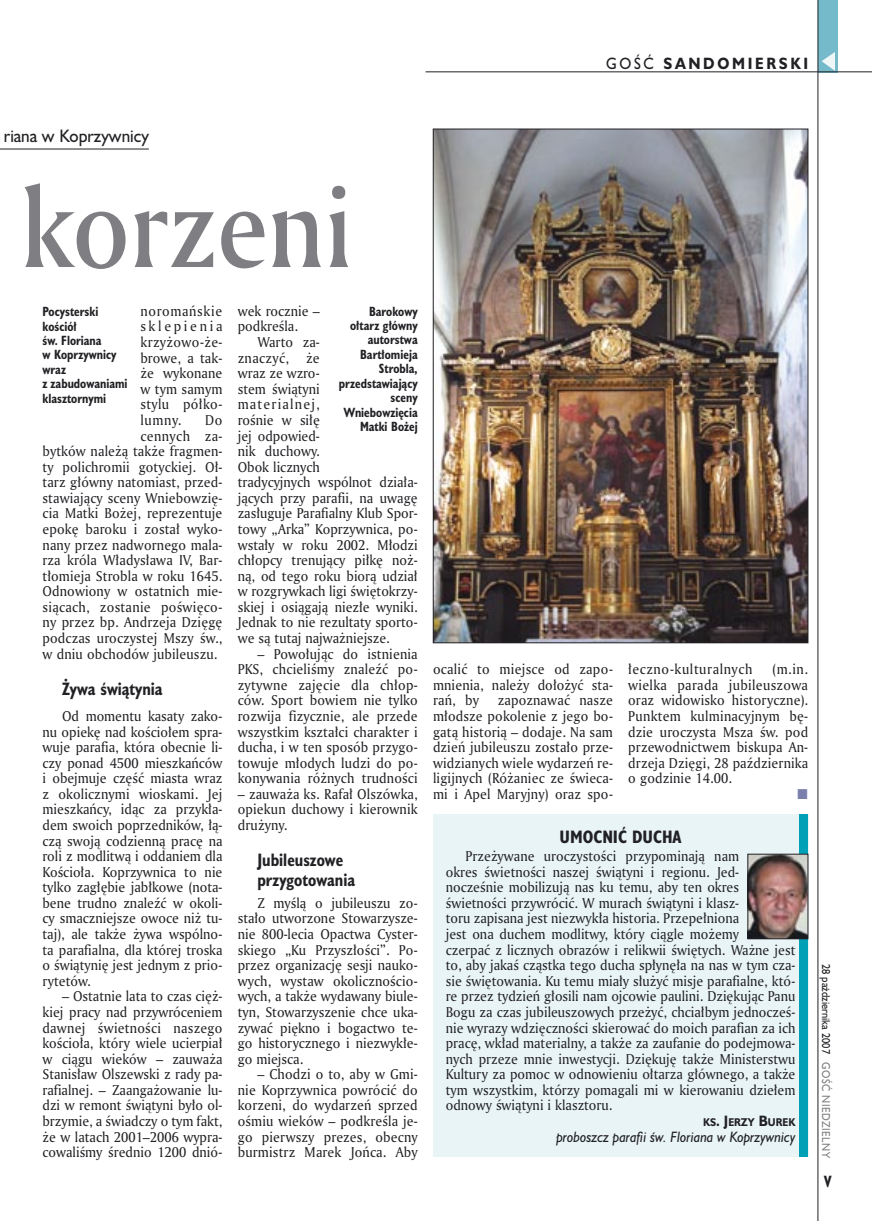
<style>
.page{position:relative;width:872px;height:1221px;background:#fff}
.page>*{position:absolute;margin:0;border:0;box-sizing:border-box;transform-origin:0 0}
.t1{font:108px "Amerigo Md PL";color:#7f7f83;scale:.9 1}
._04_srodtytul_HuCB_11_pt{font:700 16.5px/19.8px "Humanst 521 Cn PL";color:#212125;scale:.94 1}
.t2{font:16.5px "Humanst 521 PL";color:#212125;scale:.94 1}
._04-2_tytul_ramki{font:700 16.5px "Humanst 521 Cn PL";color:#212125}
.t3{font:700 15px "Humanst 521 PL";letter-spacing:.2em;color:#212125;scale:.9 1}
.t4{font:700 15px "Humanst 521 Cn PL";color:#212125;scale:.94 1}
._01_body_tekst{font:13.8px/15.6px "Amerigo PL";color:#212125;text-align:justify;scale:.94 1}
._12b_miasto_na_koncu_Hu{font:italic 13.8px "Humanst 521 PL";color:#212125;scale:.92 1}
._01_body_tekst-2{font:13.8px "Amerigo PL";letter-spacing:.02em;color:#212125;scale:.94 1}
._01_body_tekst-3{font:13.8px "Amerigo PL";letter-spacing:.045em;color:#212125;scale:.94 1}
._01_body_tekst-4{font:13.8px "Amerigo PL";letter-spacing:.03em;color:#212125;scale:.94 1}
._09_podpis_zdjecia_HuCnB{font:700 12.3px/14.4px "Humanst 521 Cn PL";color:#212125;text-align:right;scale:.94 1}
.t5{font:10.5px "Humanst 521 PL";color:#212125;scale:.9 1}
.t6{font:10.5px "Humanst 521 PL";letter-spacing:.05em;color:#7f7f83;scale:.9 1}
._12a_autor_na_koncu_HuBd{font:700 10.35px "Humanst 521 PL";color:#212125;scale:.9 1}
.s1{font-weight:400}
.s2{font-size:13.8px}
</style>
<div class="page">
<div style="left:818px;top:0;width:19px;height:72px;background:#75baca"></div>
<svg style="left:821px;top:52px;width:14px;height:19px"></svg>
<hr style="left:425px;top:72px;width:447px;height:1px;background:#212125">
<hr style="left:817px;top:0;width:1px;height:1220px;background:#212125">
<hr style="left:0;top:149px;width:149px;height:1px;background:#212125">
<div style="left:433px;top:814px;width:375px;height:342px;background:#e9f4f6"></div>
<div style="left:799px;top:814px;width:9px;height:342px;background:#00a0b6"></div>
<img style="left:749px;top:855px;width:57px;height:82px">
<div style="left:747px;top:853px;width:61px;height:86px;border:1px solid #212125"></div>
<img style="left:435px;top:131px;width:371px;height:510px">
<p class="t3" style="left:606px;top:53px;width:226px"><span class="s1">GOŚĆ</span> SANDOMIERSKI</p>
<p class="t2" style="left:4px;top:124px;width:156px">riana w Koprzywnicy</p>
<h1 class="t1" style="left:21px;top:156px;width:370px">korzeni</h1>
<p class="_01_body_tekst" style="left:140px;top:303px;width:89px">noromańskie sklepienia krzyżowo-że&shy;browe, a tak&shy;że wykonane w tym samym stylu półko&shy;lumny.</p>
<p class="_09_podpis_zdjecia_HuCnB" style="left:43px;top:304px;width:92px;text-align:left">Pocysterski kościół<br>św. Floriana<br>w Koprzywnicy wraz<br>z zabudowaniami klasztornymi</p>
<p class="_01_body_tekst" style="left:205px;top:412px;width:20px">Do</p>
<p class="_01_body_tekst-4" style="left:140px;top:426px;width:89px">cennych za-</p>
<p class="_01_body_tekst" style="left:43px;top:443px;width:193px">bytków należą także fragmen-</p>
<p class="_01_body_tekst" style="left:43px;top:458px;width:193px">ty polichromii gotyckiej. Oł-</p>
<p class="_01_body_tekst" style="left:43px;top:474px;width:193px">tarz główny natomiast, przed-</p>
<p class="_01_body_tekst" style="left:43px;top:489px;width:193px">stawiający sceny Wniebowzię-</p>
<p class="_01_body_tekst" style="left:43px;top:505px;width:193px">cia Matki Bożej, reprezentuje</p>
<p class="_01_body_tekst" style="left:43px;top:521px;width:193px">epokę baroku i został wyko-</p>
<p class="_01_body_tekst" style="left:43px;top:536px;width:193px">nany przez nadwornego mala-</p>
<p class="_01_body_tekst" style="left:43px;top:552px;width:193px">rza króla Władysława IV, Bar-</p>
<p class="_01_body_tekst" style="left:43px;top:567px;width:193px">tłomieja Strobla w roku 1645.</p>
<p class="_01_body_tekst" style="left:43px;top:583px;width:193px">Odnowiony w ostatnich mie-</p>
<p class="_01_body_tekst-2" style="left:43px;top:597px;width:193px">siącach, zostanie poświęco-</p>
<p class="_01_body_tekst" style="left:43px;top:614px;width:193px">ny przez bp. Andrzeja Dzięgę</p>
<p class="_01_body_tekst" style="left:43px;top:630px;width:193px">podczas uroczystej Mszy św.,</p>
<p class="_01_body_tekst" style="left:43px;top:645px;width:188px">w dniu obchodów jubileuszu.</p>
<p class="_04_srodtytul_HuCB_11_pt" style="left:62px;top:678px;width:108px">Żywa świątynia</p>
<p class="_01_body_tekst" style="left:43px;top:707px;width:193px;text-indent:20px">Od momentu kasaty zako&shy;nu opiekę nad kościołem spra&shy;wuje parafia, która obecnie li&shy;czy ponad 4500 mieszkańców i obejmuje część miasta wraz z okolicznymi wioskami. Jej mieszkańcy, idąc za przykła&shy;dem swoich poprzedników, łą&shy;czą swoją codzienną pracę na roli z modlitwą i oddaniem dla Kościoła. Koprzywnica to nie tylko zagłębie jabłkowe (nota&shy;bene trudno znaleźć w okoli&shy;cy smaczniejsze owoce niż tu&shy;taj), ale także żywa wspólno&shy;ta parafialna, dla której troska o świątynię jest jednym z prio&shy;rytetów.</p>
<p class="_01_body_tekst" style="left:43px;top:988px;width:193px;text-indent:20px">– Ostatnie lata to czas cięż&shy;kiej pracy nad przywróceniem dawnej świetności naszego kościoła, który wiele ucierpiał w ciągu wieków – zauważa Stanisław Olszewski z rady pa&shy;rafialnej. – Zaangażowanie lu&shy;dzi w remont świątyni było ol&shy;brzymie, a świadczy o tym fakt, że w latach 2001–2006 wypra&shy;cowaliśmy średnio 1200 dnió-</p>
<p class="_01_body_tekst" style="left:238px;top:303px;width:89px">wek rocznie – podkreśla.</p>
<p class="_01_body_tekst" style="left:238px;top:334px;width:193px;text-align:left;text-indent:20px">Warto za-<br>znaczyć, że<br>wraz ze wzro-<br>stem świątyni<br>materialnej,<br>rośnie w siłę<br>jej odpowied-<br>nik duchowy.<br>Obok licznych<br>tradycyjnych wspólnot działa&shy;jących przy parafii, na uwagę zasługuje Parafialny Klub Spor&shy;towy „Arka” Koprzywnica, po&shy;wstały w roku 2002. Młodzi chłopcy trenujący piłkę noż&shy;ną, od tego roku biorą udział w rozgrywkach ligi świętokrzy&shy;skiej i osiągają niezłe wyniki.<br>Jednak to nie rezultaty sporto&shy;we są tutaj najważniejsze.</p>
<p class="_01_body_tekst" style="left:238px;top:645px;width:193px;text-indent:20px">– Powołując do istnienia PKS, chcieliśmy znaleźć po&shy;zytywne zajęcie dla chłop&shy;ców. Sport bowiem nie tylko rozwija fizycznie, ale przede wszystkim kształci charakter i ducha, i w ten sposób przygo&shy;towuje młodych ludzi do po&shy;konywania różnych trudności</p>
<p class="_01_body_tekst" style="left:238px;top:785px;width:193px">– zauważa ks. Rafał Olszówka, opiekun duchowy i kierownik drużyny.</p>
<p class="_04_srodtytul_HuCB_11_pt" style="left:257px;top:849px;width:105px">Jubileuszowe przygotowania</p>
<p class="_01_body_tekst" style="left:238px;top:894px;width:193px;text-indent:20px">Z myślą o jubileuszu zo&shy;stało utworzone Stowarzysze&shy;nie 800-lecia Opactwa Cyster&shy;skiego „Ku Przyszłości”. Po&shy;przez organizację sesji nauko&shy;wych, wystaw okolicznościo&shy;wych, a także wydawany biule&shy;tyn, Stowarzyszenie chce uka&shy;zywać piękno i bogactwo te&shy;go historycznego i niezwykłe&shy;go miejsca.</p>
<p class="_01_body_tekst" style="left:238px;top:1066px;width:193px;text-indent:20px">– Chodzi o to, aby w Gmi&shy;nie Koprzywnica powrócić do korzeni, do wydarzeń sprzed ośmiu wieków – podkreśla je&shy;go pierwszy prezes, obecny burmistrz Marek Jońca. Aby</p>
<p class="_09_podpis_zdjecia_HuCnB" style="left:339px;top:303px;width:85px">Barokowy ołtarz główny autorstwa<br>Bartłomieja<br>Strobla, przedstawiający sceny<br>Wniebowzięcia<br>Matki Bożej</p>
<p class="_01_body_tekst" style="left:433px;top:661px;width:193px">ocalić to miejsce od zapo&shy;mnienia, należy dołożyć sta&shy;rań, by</p>
<p class="_01_body_tekst" style="left:433px;top:692px;width:193px;text-indent:65px">zapoznawać nasze młodsze pokolenie z jego bo&shy;gatą historią – dodaje. Na sam dzień jubileuszu zostało prze&shy;widzianych wiele wydarzeń re&shy;ligijnych (Różaniec ze świeca&shy;mi i Apel Maryjny) oraz spo-</p>
<p class="_01_body_tekst" style="left:628px;top:661px;width:193px;text-indent:144px">(m.in. wielka parada jubileuszowa oraz widowisko historyczne).<br>Punktem kulminacyjnym bę&shy;dzie uroczysta Msza św. pod przewodnictwem biskupa An&shy;drzeja Dzięgi, 28 października o godzinie 14.00.</p>
<p class="_01_body_tekst-3" style="left:628px;top:660px;width:134px">łeczno-kulturalnych</p>
<p class="_04-2_tytul_ramki" style="left:559px;top:825px;width:123px">UMOCNIĆ DUCHA</p>
<p class="_01_body_tekst" style="left:446px;top:848px;width:373px;text-align:left;text-indent:20px">Przeżywane uroczystości przypominają nam<br>okres świetności naszej świątyni i regionu. Jed&shy;nocześnie mobilizują nas ku temu, aby ten okres świetności przywrócić. W murach świątyni i klasz-<br>toru zapisana jest niezwykła historia. Przepełniona<br>jest ona duchem modlitwy, który ciągle możemy<br>czerpać z licznych obrazów i relikwii świętych. Ważne jest to, aby jakaś cząstka tego ducha spłynęła na nas w tym cza&shy;sie świętowania. Ku temu miały służyć misje parafialne, któ&shy;re przez tydzień głosili nam ojcowie paulini. Dziękując Panu Bogu za czas jubileuszowych przeżyć, chciałbym jednocześ&shy;nie wyrazy wdzięczności skierować do moich parafian za ich pracę, wkład materialny, a także za zaufanie do podejmowa&shy;nych przeze mnie inwestycji. Dziękuję także Ministerstwu Kultury za pomoc w odnowieniu ołtarza głównego, a także tym wszystkim, którzy pomagali mi w kierowaniu dziełem odnowy świątyni i klasztoru.</p>
<p class="_12a_autor_na_koncu_HuBd" style="left:703px;top:1114px;width:104px">KS<span class="s2">. J</span>ERZY <span class="s2">B</span>UREK</p>
<p class="_12b_miasto_na_koncu_Hu" style="left:556px;top:1126px;width:261px">proboszcz parafii św. Floriana w Koprzywnicy</p>
<p class="t5" style="left:833px;top:964px;width:101px;rotate:90deg">28 października 2007</p>
<p class="t6" style="left:833px;top:1062px;width:108px;rotate:90deg">GOŚĆ NIEDZIELNY</p>
<p class="t4" style="left:824px;top:1171px;width:9px">V</p>
</div>
